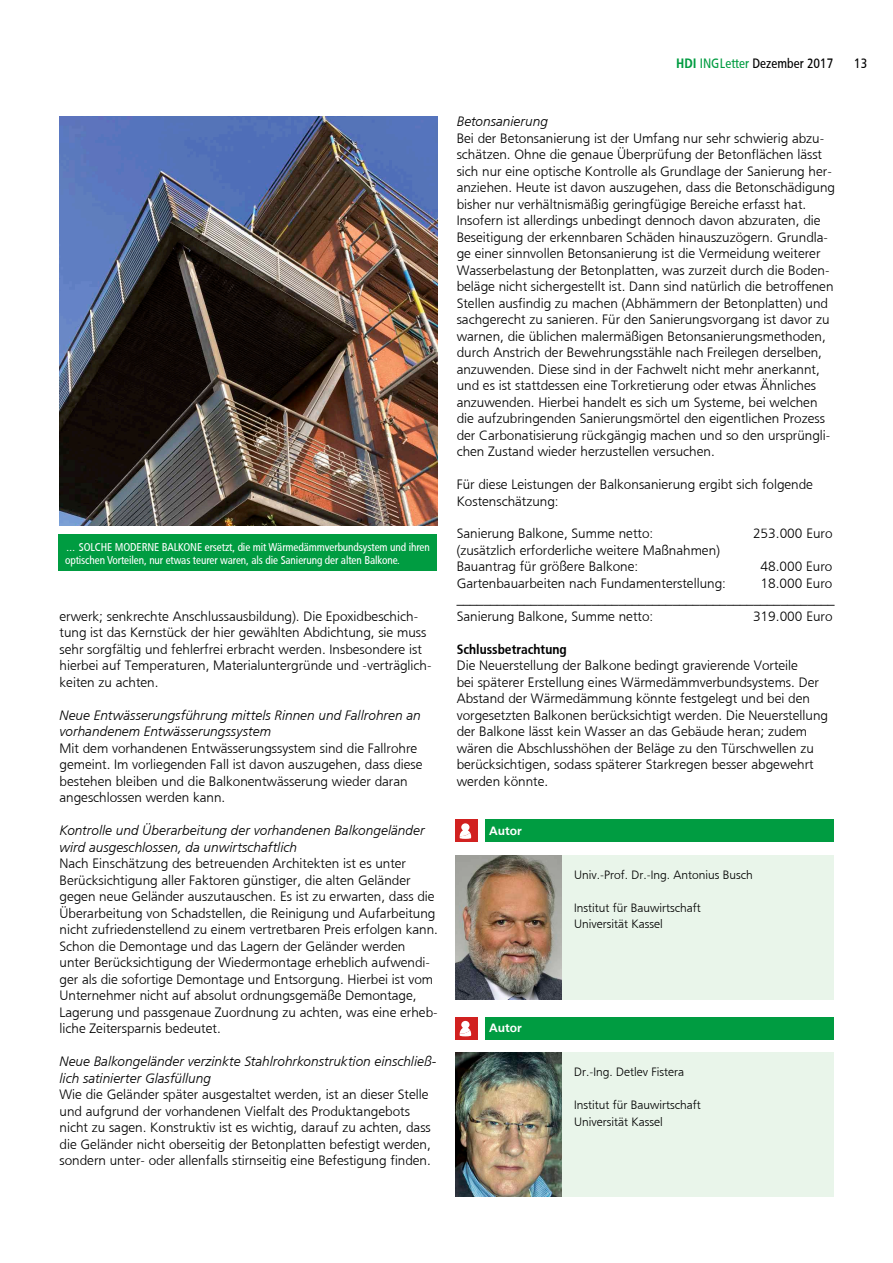
<style>
.page{position:relative;width:893px;height:1263px;background:#fff}
.page>*{position:absolute;margin:0;border:0;box-sizing:border-box;transform-origin:0 0}
.t1{font:13.5px/16.5px "HDI Gerling Sans Light";color:#000}
.t2{font:13.5px/16.5px "HDI Gerling Sans Light Italic";letter-spacing:.005em;color:#000}
.t3{font:13.5px "HDI Gerling Sans Cond Regular";color:#000}
.t4{font:13.5px "HDI Gerling Sans Cond Bold";color:#000}
.t5{font:12px/16.5px "HDI Gerling Sans Light";color:#000}
.t6{font:12px "HDI Gerling Sans Bold";color:#fff}
.t7{font:11.25px/13.5px "HDI Gerling Sans Cond Regular";letter-spacing:-.01em;color:#fff}
.s1{font-family:"HDI Gerling Sans Cond Bold";color:#009c41}
.s2{color:#009c41}
</style>
<div class="page">
<img style="left:60px;top:117px;width:378px;height:408px">
<div style="left:59px;top:534px;width:378px;height:36px;background:#009c41"></div>
<div style="left:561px;top:1053px;width:272px;height:144px;background:#e9f5ea"></div>
<img style="left:455px;top:1053px;width:106px;height:144px">
<div style="left:455px;top:1017px;width:23px;height:22px;background:#d12120"></div>
<svg style="left:460px;top:1021px;width:11px;height:15px"></svg>
<div style="left:485px;top:1017px;width:348px;height:22px;background:#009c41"></div>
<div style="left:561px;top:855px;width:272px;height:144px;background:#e9f5ea"></div>
<img style="left:455px;top:855px;width:106px;height:144px">
<div style="left:455px;top:819px;width:23px;height:23px;background:#d12120"></div>
<svg style="left:460px;top:823px;width:11px;height:16px"></svg>
<div style="left:485px;top:819px;width:348px;height:23px;background:#009c41"></div>
<p class="t7" style="left:65px;top:540px;width:366px">… SOLCHE MODERNE BALKONE ersetzt, die mit Wärmedämmverbundsystem und ihren optischen Vorteilen, nur etwas teurer waren, als die Sanierung der alten Balkone.</p>
<p class="t1" style="left:60px;top:608px;width:374px">erwerk; senkrechte Anschlussausbildung). Die Epoxidbeschich&shy;tung ist das Kernstück der hier gewählten Abdichtung, sie muss sehr sorgfältig und fehlerfrei erbracht werden. Insbesondere ist hierbei auf Temperaturen, Materialuntergründe und -verträglich&shy;keiten zu achten.</p>
<p class="t2" style="left:60px;top:707px;width:363px">Neue Entwässerungsführung mittels Rinnen und Fallrohren an vorhandenem Entwässerungssystem</p>
<p class="t1" style="left:60px;top:740px;width:365px">Mit dem vorhandenen Entwässerungssystem sind die Fallrohre gemeint. Im vorliegenden Fall ist davon auszugehen, dass diese bestehen bleiben und die Balkonentwässerung wieder daran angeschlossen werden kann.</p>
<p class="t2" style="left:60px;top:823px;width:366px">Kontrolle und Überarbeitung der vorhandenen Balkongeländer wird ausgeschlossen, da unwirtschaftlich</p>
<p class="t1" style="left:60px;top:856px;width:380px">Nach Einschätzung des betreuenden Architekten ist es unter Berücksichtigung aller Faktoren günstiger, die alten Geländer gegen neue Geländer auszutauschen. Es ist zu erwarten, dass die Überarbeitung von Schadstellen, die Reinigung und Aufarbeitung nicht zufriedenstellend zu einem vertretbaren Preis erfolgen kann.<br>Schon die Demontage und das Lagern der Geländer werden unter Berücksichtigung der Wiedermontage erheblich aufwendi&shy;ger als die sofortige Demontage und Entsorgung. Hierbei ist vom Unternehmer nicht auf absolut ordnungsgemäße Demontage, Lagerung und passgenaue Zuordnung zu achten, was eine erheb&shy;liche Zeitersparnis bedeutet.</p>
<p class="t2" style="left:60px;top:1053px;width:378px">Neue Balkongeländer verzinkte Stahlrohrkonstruktion einschließ&shy;lich satinierter Glasfüllung</p>
<p class="t1" style="left:60px;top:1087px;width:373px">Wie die Geländer später ausgestaltet werden, ist an dieser Stelle und aufgrund der vorhandenen Vielfalt des Produktangebots nicht zu sagen. Konstruktiv ist es wichtig, darauf zu achten, dass die Geländer nicht oberseitig der Betonplatten befestigt werden, sondern unter- oder allenfalls stirnseitig eine Befestigung finden.</p>
<p class="t3" style="left:676px;top:56px;width:159px"><span class="s1">HDI</span> <span class="s2">INGLetter</span> Dezember 2017</p>
<p class="t3" style="left:854px;top:56px;width:15px">13</p>
<p class="t2" style="left:457px;top:113px;width:93px">Betonsanierung</p>
<p class="t1" style="left:457px;top:130px;width:380px">Bei der Betonsanierung ist der Umfang nur sehr schwierig abzu&shy;schätzen. Ohne die genaue Überprüfung der Betonflächen lässt sich nur eine optische Kontrolle als Grundlage der Sanierung her&shy;anziehen. Heute ist davon auszugehen, dass die Betonschädigung bisher nur verhältnismäßig geringfügige Bereiche erfasst hat.<br>Insofern ist allerdings unbedingt dennoch davon abzuraten, die Beseitigung der erkennbaren Schäden hinauszuzögern. Grundla&shy;ge einer sinnvollen Betonsanierung ist die Vermeidung weiterer Wasserbelastung der Betonplatten, was zurzeit durch die Boden&shy;beläge nicht sichergestellt ist. Dann sind natürlich die betroffenen Stellen ausfindig zu machen (Abhämmern der Betonplatten) und sachgerecht zu sanieren. Für den Sanierungsvorgang ist davor zu warnen, die üblichen malermäßigen Betonsanierungsmethoden, durch Anstrich der Bewehrungsstähle nach Freilegen derselben, anzuwenden. Diese sind in der Fachwelt nicht mehr anerkannt, und es ist stattdessen eine Torkretierung oder etwas Ähnliches anzuwenden. Hierbei handelt es sich um Systeme, bei welchen die aufzubringenden Sanierungsmörtel den eigentlichen Prozess der Carbonatisierung rückgängig machen und so den ursprüngli&shy;chen Zustand wieder herzustellen versuchen.</p>
<p class="t1" style="left:457px;top:476px;width:358px">Für diese Leistungen der Balkonsanierung ergibt sich folgende<br>Kostenschätzung:</p>
<p class="t1" style="left:457px;top:526px;width:198px">Sanierung Balkone, Summe netto:</p>
<p class="t1" style="left:753px;top:526px;width:81px">253.000 Euro</p>
<p class="t1" style="left:457px;top:542px;width:265px">(zusätzlich erforderliche weitere Maßnahmen)<br>Bauantrag für größere Balkone:</p>
<p class="t1" style="left:760px;top:559px;width:73px">48.000 Euro</p>
<p class="t1" style="left:457px;top:575px;width:271px">Gartenbauarbeiten nach Fundamenterstellung:</p>
<p class="t1" style="left:457px;top:575px;width:380px;text-indent:304px">18.000 Euro ________________________________________________________<br>Sanierung Balkone, Summe netto:</p>
<p class="t1" style="left:753px;top:608px;width:81px">319.000 Euro</p>
<p class="t4" style="left:457px;top:641px;width:111px">Schlussbetrachtung</p>
<p class="t1" style="left:457px;top:658px;width:373px">Die Neuerstellung der Balkone bedingt gravierende Vorteile<br>bei späterer Erstellung eines Wärmedämmverbundsystems. Der Abstand der Wärmedämmung könnte festgelegt und bei den vorgesetzten Balkonen berücksichtigt werden. Die Neuerstellung der Balkone lässt kein Wasser an das Gebäude heran; zudem wären die Abschlusshöhen der Beläge zu den Türschwellen zu berücksichtigen, sodass späterer Starkregen besser abgewehrt werden könnte.</p>
<p class="t6" style="left:489px;top:823px;width:34px">Autor</p>
<p class="t6" style="left:489px;top:1021px;width:34px">Autor</p>
<p class="t5" style="left:574px;top:866px;width:180px">Univ.-Prof. Dr.-Ing. Antonius Busch</p>
<p class="t5" style="left:574px;top:899px;width:128px">Institut für Bauwirtschaft<br>Universität Kassel</p>
<p class="t5" style="left:574px;top:1064px;width:111px">Dr.-Ing. Detlev Fistera</p>
<p class="t5" style="left:574px;top:1097px;width:128px">Institut für Bauwirtschaft<br>Universität Kassel</p>
</div>
